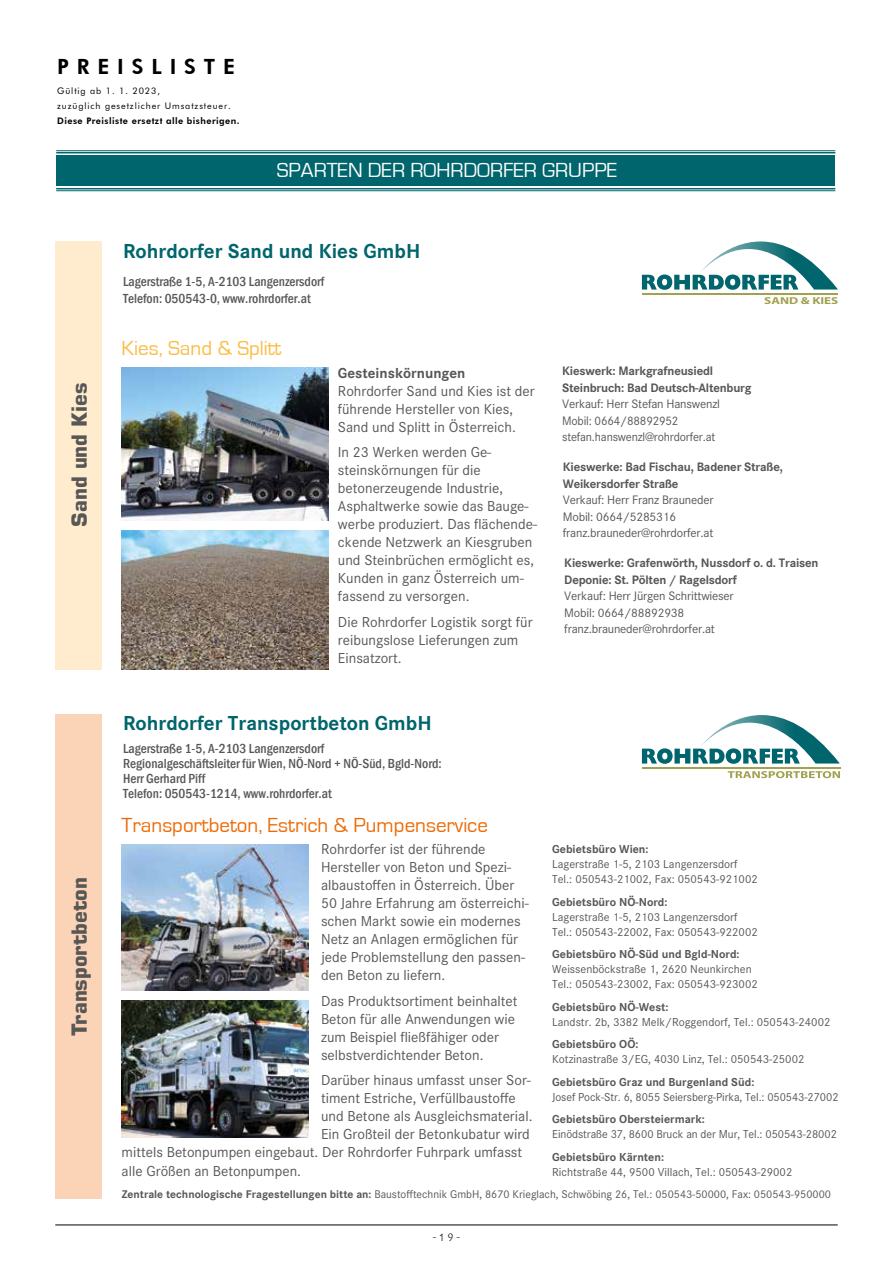
<style>
.page{position:relative;width:893px;height:1263px;background:#fff}
.page>*{position:absolute;margin:0;border:0;box-sizing:border-box;transform-origin:0 0}
.t1{font:700 21px "Corporate S";color:#00656c}
.t2{font:21px "Eurostile";color:#ed6b06}
.t3{font:21px "Eurostile";color:#fff}
.t4{font:700 21px "Eurostile LT Pro";color:#575756}
.t5{font:21px "Eurostile";color:#fbbc43}
.t6{font:800 21px "Futura BT";letter-spacing:.375em;color:#000}
.t7{font:15px/18px "Corporate S";color:#575756}
.t8{font:700 15px "Corporate S";color:#575756}
.t9{font:500 condensed 13.5px/15px "Franklin Gothic";color:#575756}
.t10{font:12.75px/16.5px "Corporate S";letter-spacing:-.015em;color:#575756}
.t11{font:700 12.75px/16.5px "Corporate S";letter-spacing:-.015em;color:#575756}
.t12{font:12px/15px "Corporate S";color:#575756}
.t13{font:700 12px "Corporate S";color:#575756}
.t14{font:11.55px "Corporate S";color:#575756}
.t15{font:300 10.5px "Lithograph";color:#000}
.t16{font:700 10.05px "Myriad Pro";color:#a1a250;scale:1.3 1}
.t17{font:9px/15px "Futura BT";letter-spacing:.1em;color:#000}
.t18{font:800 9px "Futura BT";letter-spacing:.05em;color:#000}
.s1{font-weight:700}
</style>
<div class="page">
<svg style="left:642px;top:241px;width:196px;height:49px"></svg>
<hr style="left:642px;top:293px;width:196px;height:1px;background:#a1a250">
<div style="left:56px;top:714px;width:46px;height:484px;background:#fbd3b6"></div>
<svg style="left:642px;top:715px;width:198px;height:49px"></svg>
<hr style="left:642px;top:767px;width:198px;height:1px;background:#a1a250">
<svg style="left:728px;top:771px;width:112px;height:7px"></svg>
<img style="left:122px;top:1000px;width:186px;height:137px">
<img style="left:122px;top:844px;width:186px;height:147px">
<img style="left:122px;top:530px;width:207px;height:140px">
<div style="left:56px;top:241px;width:46px;height:429px;background:#ffebcd"></div>
<img style="left:122px;top:368px;width:207px;height:153px">
<div style="left:56px;top:156px;width:779px;height:30px;background:#00656c"></div>
<hr style="left:56px;top:150px;width:779px;height:1px;background:#00656c">
<hr style="left:56px;top:152px;width:779px;height:1px;background:#00656c">
<hr style="left:56px;top:188px;width:779px;height:1px;background:#00656c">
<hr style="left:56px;top:190px;width:779px;height:1px;background:#00656c">
<hr style="left:55px;top:1225px;width:783px;height:1px;background:#000">
<h1 class="t6" style="left:57px;top:54px;width:179px">PREISLISTE</h1>
<p class="t17" style="left:57px;top:84px;width:175px">Gültig ab 1. 1. 2023,<br>zuzüglich gesetzlicher Umsatzsteuer.</p>
<p class="t18" style="left:57px;top:116px;width:184px">Diese Preisliste ersetzt alle bisherigen.</p>
<h1 class="t3" style="left:277px;top:159px;width:342px">SPARTEN DER ROHRDORFER GRUPPE</h1>
<h1 class="t4" style="left:66px;top:527px;width:145px;rotate:-90deg">Sand und Kies</h1>
<h1 class="t4" style="left:66px;top:1036px;width:160px;rotate:-90deg">Transportbeton</h1>
<h1 class="t1" style="left:123px;top:236px;width:299px">Rohrdorfer Sand und Kies GmbH</h1>
<p class="t9" style="left:123px;top:274px;width:203px;line-height:16.5px">Lagerstraße 1-5, A-2103 Langenzersdorf<br>Telefon: 050543-0, www.rohrdorfer.at</p>
<h1 class="t5" style="left:122px;top:337px;width:161px">Kies, Sand &amp; Splitt</h1>
<p class="t8" style="left:338px;top:362px;width:129px">Gesteinskörnungen</p>
<p class="t7" style="left:338px;top:381px;width:198px">Rohrdorfer Sand und Kies ist der führende Hersteller von Kies,<br>Sand und Splitt in Österreich.</p>
<p class="t7" style="left:338px;top:443px;width:201px">In 23 Werken werden Ge&shy;steinskörnungen für die betonerzeugende Industrie,<br>Asphaltwerke sowie das Bauge&shy;werbe produziert. Das flächende&shy;ckende Netzwerk an Kiesgruben und Steinbrüchen ermöglicht es,<br>Kunden in ganz Österreich um&shy;fassend zu versorgen.</p>
<p class="t7" style="left:338px;top:612px;width:196px">Die Rohrdorfer Logistik sorgt für reibungslose Lieferungen zum<br>Einsatzort.</p>
<p class="t16" style="left:764px;top:294px;width:59px">SAND &amp; KIES</p>
<p class="t11" style="left:562px;top:363px;width:191px">Kieswerk: Markgrafneusiedl<br>Steinbruch: Bad Deutsch-Altenburg</p>
<p class="t10" style="left:562px;top:395px;width:159px">Verkauf: Herr Stefan Hanswenzl<br>Mobil: 0664/88892952 stefan.hanswenzl@rohrdorfer.at</p>
<p class="t11" style="left:563px;top:459px;width:222px">Kieswerke: Bad Fischau, Badener Straße,<br>Weikersdorfer Straße</p>
<p class="t10" style="left:563px;top:491px;width:152px">Verkauf: Herr Franz Brauneder<br>Mobil: 0664/5285316 franz.brauneder@rohrdorfer.at</p>
<p class="t11" style="left:564px;top:554px;width:256px">Kieswerke: Grafenwörth, Nussdorf o. d. Traisen<br>Deponie: St. Pölten / Ragelsdorf</p>
<p class="t10" style="left:564px;top:587px;width:171px">Verkauf: Herr Jürgen Schrittwieser<br>Mobil: 0664/88892938 franz.brauneder@rohrdorfer.at</p>
<h1 class="t1" style="left:123px;top:708px;width:310px">Rohrdorfer Transportbeton GmbH</h1>
<p class="t9" style="left:123px;top:741px;width:320px">Lagerstraße 1-5, A-2103 Langenzersdorf Regionalgeschäftsleiter für Wien, NÖ-Nord + NÖ-Süd, Bgld-Nord:<br>Herr Gerhard Piff<br>Telefon: 050543-1214, www.rohrdorfer.at</p>
<h1 class="t2" style="left:122px;top:814px;width:368px">Transportbeton, Estrich &amp; Pumpenservice</h1>
<p class="t7" style="left:321px;top:840px;width:209px">Rohrdorfer ist der führende<br>Hersteller von Beton und Spezi&shy;albaustoffen in Österreich. Über<br>50 Jahre Erfahrung am österreichi&shy;schen Markt sowie ein modernes<br>Netz an Anlagen ermöglichen für jede Problemstellung den passen&shy;den Beton zu liefern.</p>
<p class="t7" style="left:321px;top:991px;width:198px">Das Produktsortiment beinhaltet<br>Beton für alle Anwendungen wie zum Beispiel fließfähiger oder selbstverdichtender Beton.</p>
<p class="t7" style="left:321px;top:1071px;width:212px">Darüber hinaus umfasst unser Sor-</p>
<p class="t7" style="left:321px;top:1089px;width:196px">timent Estriche, Verfüllbaustoffe</p>
<p class="t7" style="left:321px;top:1107px;width:213px">und Betone als Ausgleichsmaterial.</p>
<p class="t7" style="left:321px;top:1125px;width:210px">Ein Großteil der Betonkubatur wird</p>
<p class="t7" style="left:122px;top:1143px;width:402px">mittels Betonpumpen eingebaut. Der Rohrdorfer Fuhrpark umfasst</p>
<p class="t7" style="left:122px;top:1161px;width:181px">alle Größen an Betonpumpen.</p>
<p class="t13" style="left:552px;top:841px;width:98px">Gebietsbüro Wien:</p>
<p class="t12" style="left:552px;top:856px;width:207px">Lagerstraße 1-5, 2103 Langenzersdorf<br>Tel.: 050543-21002, Fax: 050543-921002</p>
<p class="t13" style="left:552px;top:893px;width:117px">Gebietsbüro NÖ-Nord:</p>
<p class="t12" style="left:552px;top:909px;width:207px">Lagerstraße 1-5, 2103 Langenzersdorf<br>Tel.: 050543-22002, Fax: 050543-922002</p>
<p class="t13" style="left:552px;top:946px;width:189px">Gebietsbüro NÖ-Süd und Bgld-Nord:</p>
<p class="t12" style="left:552px;top:961px;width:207px">Weissenböckstraße 1, 2620 Neunkirchen<br>Tel.: 050543-23002, Fax: 050543-923002</p>
<p class="t13" style="left:552px;top:998px;width:118px">Gebietsbüro NÖ-West:</p>
<p class="t12" style="left:552px;top:1014px;width:280px">Landstr. 2b, 3382 Melk/Roggendorf, Tel.: 050543-24002</p>
<p class="t13" style="left:552px;top:1036px;width:88px">Gebietsbüro OÖ:</p>
<p class="t12" style="left:552px;top:1051px;width:254px">Kotzinastraße 3/EG, 4030 Linz, Tel.: 050543-25002</p>
<p class="t13" style="left:552px;top:1073px;width:204px">Gebietsbüro Graz und Burgenland Süd:</p>
<p class="t12" style="left:552px;top:1089px;width:288px">Josef Pock-Str. 6, 8055 Seiersberg-Pirka, Tel.: 050543-27002</p>
<p class="t13" style="left:552px;top:1111px;width:154px">Gebietsbüro Obersteiermark:</p>
<p class="t12" style="left:552px;top:1126px;width:286px">Einödstraße 37, 8600 Bruck an der Mur, Tel.: 050543-28002</p>
<p class="t13" style="left:552px;top:1148px;width:113px">Gebietsbüro Kärnten:</p>
<p class="t12" style="left:552px;top:1164px;width:242px">Richtstraße 44, 9500 Villach, Tel.: 050543-29002</p>
<p class="t14" style="left:122px;top:1187px;width:711px"><span class="s1">Zentrale technologische Fragestellungen bitte an:</span> Baustofftechnik GmbH, 8670 Krieglach, Schwöbing 26, Tel.: 050543-50000, Fax: 050543-950000</p>
<p class="t15" style="left:433px;top:1231px;width:29px">-19-</p>
</div>
